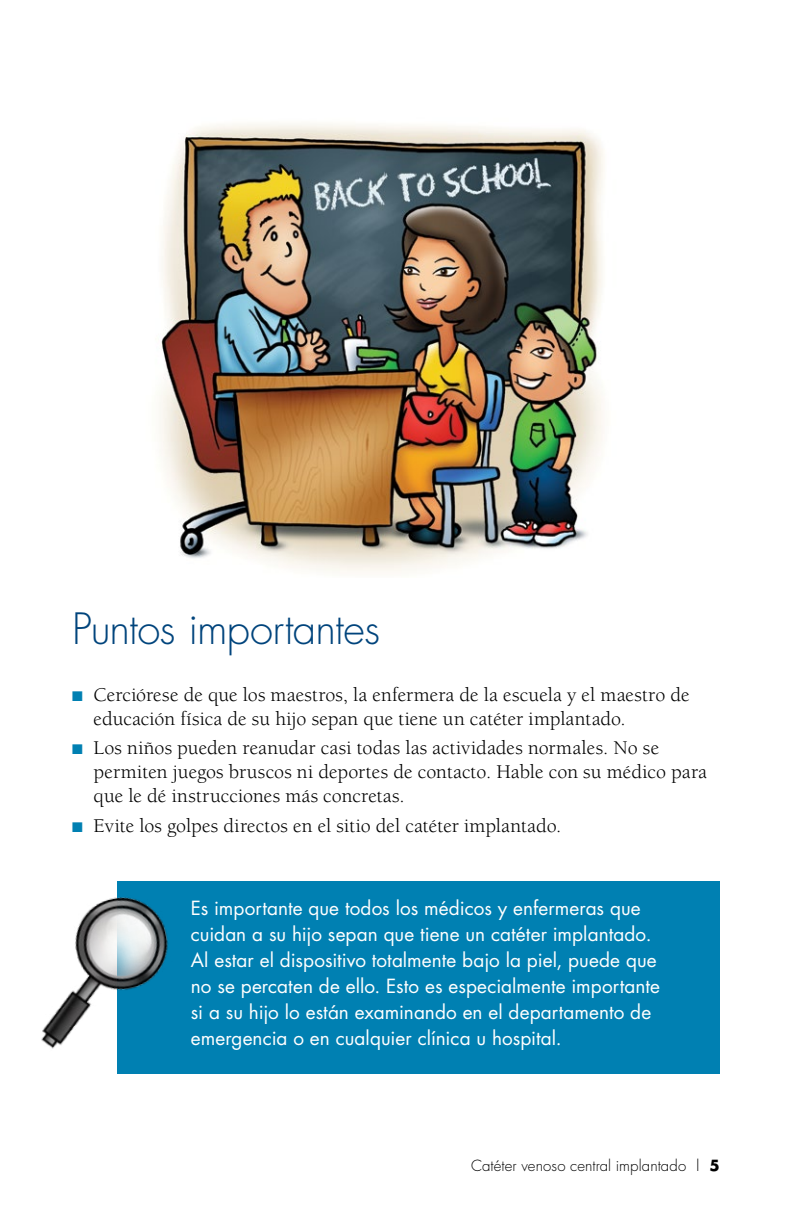
<style>
.page{position:relative;width:792px;height:1224px;background:#fff}
.page>*{position:absolute;margin:0;border:0;box-sizing:border-box;transform-origin:0 0}
.Headline{font:300 42px "Futura";letter-spacing:-.015em;color:#00447c}
.t1{font:20px/24px "Berkeley";letter-spacing:.005em;color:#000}
.Body_text{font:19px/26px "Futura";letter-spacing:.005em;color:#fff}
.t2{font:300 15px "Futura";letter-spacing:.005em;color:#000}
.s1{color:#0080b2}
.s2{font-weight:700}
</style>
<div class="page">
<div style="left:117px;top:881px;width:603px;height:193px;background:#0080b2"></div>
<img style="left:159px;top:124px;width:445px;height:448px">
<img style="left:41px;top:897px;width:127px;height:152px">
<p class="Headline" style="left:72px;top:602px;width:310px">Puntos importantes</p>
<p class="t1" style="left:94px;top:683px;width:598px;text-indent:-22px"><span class="s1">■</span> Cerciórese de que los maestros, la enfermera de la escuela y el maestro de educación física de su hijo sepan que tiene un catéter implantado.</p>
<p class="t1" style="left:94px;top:736px;width:615px;text-indent:-22px"><span class="s1">■</span> Los niños pueden reanudar casi todas las actividades normales. No se permiten juegos bruscos ni deportes de contacto. Hable con su médico para que le dé instrucciones más concretas.</p>
<p class="t1" style="left:72px;top:814px;width:491px"><span class="s1">■</span> Evite los golpes directos en el sitio del catéter implantado.</p>
<p class="Body_text" style="left:191px;top:895px;width:471px">Es importante que todos los médicos y enfermeras que cuidan a su hijo sepan que tiene un catéter implantado.<br>Al estar el dispositivo totalmente bajo la piel, puede que no se percaten de ello. Esto es especialmente importante si a su hijo lo están examinando en el departamento de emergencia o en cualquier clínica u hospital.</p>
<p class="t2" style="left:471px;top:1156px;width:250px">Catéter venoso central implantado | <span class="s2">5</span></p>
</div>
